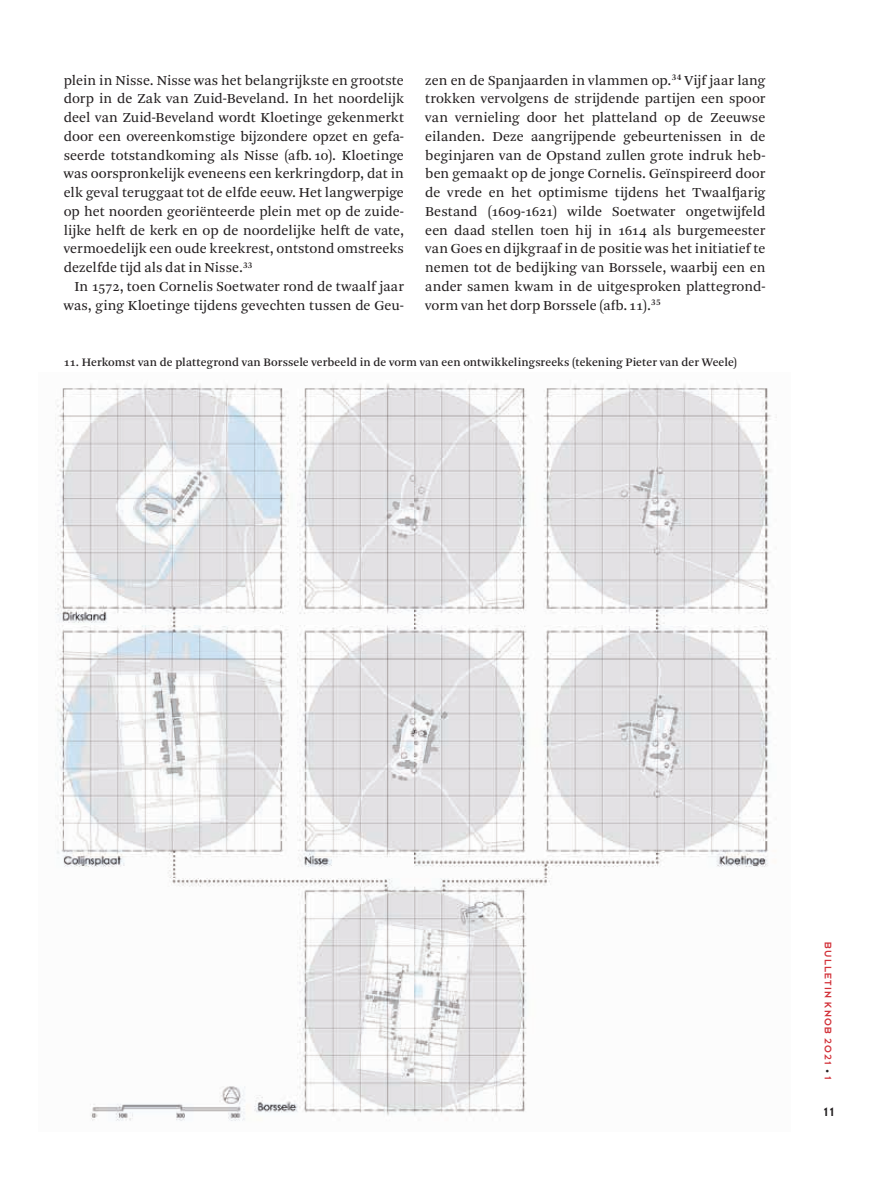
<style>
.page{position:relative;width:893px;height:1191px;background:#fff}
.page>*{position:absolute;margin:0;border:0;box-sizing:border-box;transform-origin:0 0}
.t1{font:14.4px/18.8px "Arnhem Pro Blond";letter-spacing:.005em;color:#231f20;text-align:justify}
.t2{font:13.5px "Dessau Pro";color:#231f20}
.t3{font:12px "Arnhem Pro";letter-spacing:.005em;color:#231f20}
.t4{font:10.5px "Dessau Pro";letter-spacing:.11em;color:#d23139}
.s1{font-size:8.25px;color:#231f20}
</style>
<div class="page">
<img style="left:55px;top:383px;width:722px;height:738px">
<p class="t1" style="left:64px;top:71px;width:342px">plein in Nisse. Nisse was het belangrijkste en grootste dorp in de Zak van Zuid-Beveland. In het noordelijk deel van Zuid-Beveland wordt Kloetinge gekenmerkt door een overeenkomstige bijzondere opzet en gefa&shy;seerde totstandkoming als Nisse (afb. 10). Kloetinge was oorspronkelijk eveneens een kerkringdorp, dat in elk geval teruggaat tot de elfde eeuw. Het langwerpige op het noorden georiënteerde plein met op de zuide&shy;lijke helft de kerk en op de noordelijke helft de vate, vermoedelijk een oude kreekrest, ontstond omstreeks dezelfde tijd als dat in Nisse.<sup>33</sup></p>
<p class="t1" style="left:64px;top:277px;width:342px;text-align:right">In 1572, toen Cornelis Soetwater rond de twaalf jaar was, ging Kloetinge tijdens gevechten tussen de Geu-</p>
<p class="t1" style="left:425px;top:71px;width:342px">zen en de Spanjaarden in vlammen op.<sup>34</sup> Vijf jaar lang trokken vervolgens de strijdende partijen een spoor van vernieling door het platteland op de Zeeuwse eilanden. Deze aangrijpende gebeurtenissen in de beginjaren van de Opstand zullen grote indruk heb&shy;ben gemaakt op de jonge Cornelis. Geïnspireerd door de vrede en het optimisme tijdens het Twaalfjarig Bestand (1609-1621) wilde Soetwater ongetwijfeld een daad stellen toen hij in 1614 als burgemeester van Goes en dijkgraaf in de positie was het initiatief te nemen tot de bedijking van Borssele, waarbij een en ander samen kwam in de uitgesproken plattegrond&shy;vorm van het dorp Borssele (afb. 11).<sup>35</sup></p>
<p class="t3" style="left:64px;top:354px;width:675px">11. Herkomst van de plattegrond van Borssele verbeeld in de vorm van een ontwikkelingsreeks (tekening Pieter van der Weele)</p>
<p class="t4" style="left:833px;top:942px;width:139px;rotate:90deg">BULLETIN KNOB 2021 <span class="s1">•</span> 1</p>
<p class="t2" style="left:823px;top:1105px;width:13px">11</p>
</div>
